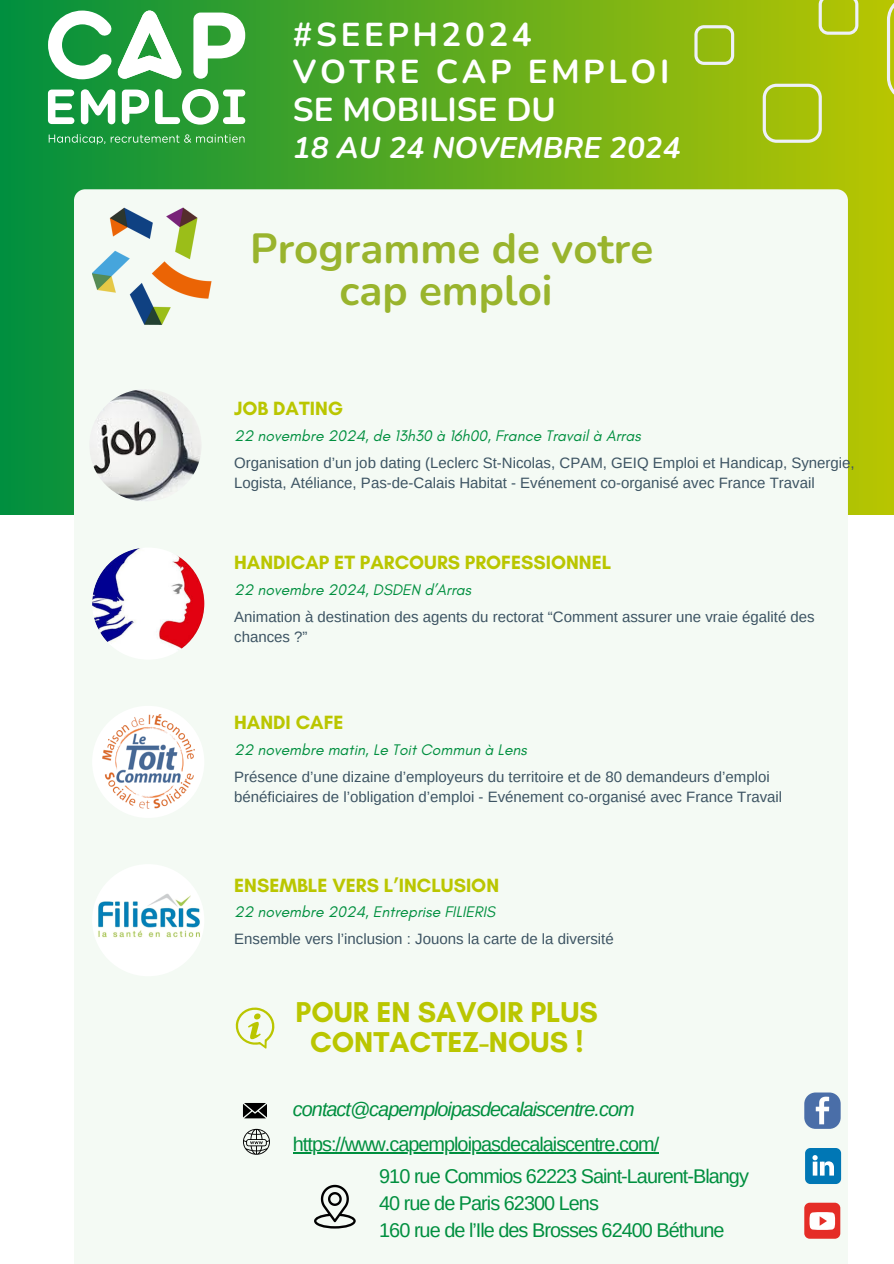
<style>
.page{position:relative;width:894px;height:1264px;background:#fff}
.page>*{position:absolute;margin:0;border:0;box-sizing:border-box;transform-origin:0 0}
.t1{font:700 42.15px/42.2px "Nunito";color:#99b42d;text-align:center}
.t2{font:700 33px/37.2px "Nunito";letter-spacing:.11em;color:#fff}
.t3{font:italic 700 29.7px "Nunito";color:#fff}
.t4{font:700 29.25px/30.3px "Glacial Indifference";color:#bac600;text-align:center}
.t5{font:19.8px/31.5px "Arimo";letter-spacing:-.05em;color:#008f3f}
.t6{font:italic 19.8px "Arimo";letter-spacing:-.05em;color:#008f3f}
.t7{font:700 19.5px "Glacial Indifference";color:#bac600}
.t8{font:italic 15.6px "Glacial Indifference";color:#008f3f}
.t9{font:15px/20.2px "Arimo";color:#3d5463}
</style>
<div class="page">
<div style="left:0;top:0;width:893px;height:1263px;background:linear-gradient(to right,#008f40,#b8c500)"></div>
<svg style="left:886px;top:0;width:7px;height:102px"></svg>
<svg style="left:818px;top:0;width:40px;height:35px"></svg>
<svg style="left:762px;top:84px;width:59px;height:59px;background:#b0c731"></svg>
<svg style="left:694px;top:25px;width:40px;height:40px;background:#abc84a"></svg>
<div style="left:0;top:516px;width:893px;height:747px;background:#fff"></div>
<div style="left:74px;top:189px;width:773px;height:1074px;background:#f4faf4"></div>
<svg style="left:193px;top:13px;width:52px;height:66px"></svg>
<svg style="left:48px;top:11px;width:64px;height:68px"></svg>
<svg style="left:118px;top:11px;width:63px;height:68px"></svg>
<svg style="left:122px;top:90px;width:27px;height:34px"></svg>
<svg style="left:48px;top:90px;width:26px;height:34px"></svg>
<svg style="left:81px;top:89px;width:34px;height:35px"></svg>
<svg style="left:155px;top:89px;width:90px;height:36px"></svg>
<svg style="left:49px;top:134px;width:195px;height:10px;background:#49ab5b"></svg>
<img style="left:92px;top:191px;width:136px;height:152px">
<svg style="left:804px;top:1147px;width:36px;height:36px"></svg>
<div style="left:804px;top:1202px;width:36px;height:36px;background:#e52d27;border-radius:5px"></div>
<svg style="left:809px;top:1212px;width:25px;height:17px"></svg>
<svg style="left:234px;top:1006px;width:42px;height:42px"></svg>
<img style="left:804px;top:1092px;width:36px;height:36px;border-radius:11px">
<img style="left:92px;top:864px;width:112px;height:112px;border-radius:50%">
<img style="left:92px;top:705px;width:112px;height:113px;border-radius:50%">
<img style="left:92px;top:547px;width:112px;height:112px;border-radius:50%">
<img style="left:89px;top:389px;width:112px;height:112px;border-radius:50%">
<svg style="left:243px;top:1102px;width:23px;height:16px"></svg>
<svg style="left:243px;top:1128px;width:27px;height:26px"></svg>
<svg style="left:314px;top:1184px;width:41px;height:44px"></svg>
<hr style="left:293px;top:1152px;width:365px;height:1px;background:#008f3f">
<p class="t2" style="left:293px;top:17px;width:378px">#SEEPH2024<br>VOTRE CAP EMPLOI<br>SE MOBILISE DU</p>
<p class="t3" style="left:293px;top:128px;width:389px">18 AU 24 NOVEMBRE 2024</p>
<p class="t1" style="left:250px;top:228px;width:404px">Programme de votre cap emploi</p>
<p class="t7" style="left:234px;top:396px;width:110px">JOB DATING</p>
<p class="t8" style="left:234px;top:426px;width:408px">22 novembre 2024, de 13h30 à 16h00, France Travail à Arras</p>
<p class="t9" style="left:234px;top:452px;width:622px">Organisation d’un job dating (Leclerc St-Nicolas, CPAM, GEIQ Emploi et Handicap, Synergie,<br>Logista, Atéliance, Pas-de-Calais Habitat - Evénement co-organisé avec France Travail</p>
<p class="t7" style="left:234px;top:551px;width:378px">HANDICAP ET PARCOURS PROFESSIONNEL</p>
<h3 class="t8" style="left:234px;top:580px;width:238px">22 novembre 2024, DSDEN d’Arras</h3>
<p class="t9" style="left:234px;top:606px;width:582px">Animation à destination des agents du rectorat “Comment assurer une vraie égalité des</p>
<p class="t9" style="left:234px;top:627px;width:75px">chances ?”</p>
<h4 class="t7" style="left:234px;top:710px;width:111px">HANDI CAFE</h4>
<p class="t8" style="left:234px;top:740px;width:294px">22 novembre matin, Le Toit Commun à Lens</p>
<p class="t9" style="left:234px;top:766px;width:537px">Présence d’une dizaine d’employeurs du territoire et de 80 demandeurs d’emploi</p>
<h4 class="t9" style="left:234px;top:787px;width:549px">bénéficiaires de l’obligation d’emploi - Evénement co-organisé avec France Travail</h4>
<p class="t7" style="left:234px;top:873px;width:266px">ENSEMBLE VERS L’INCLUSION</p>
<p class="t8" style="left:234px;top:902px;width:262px">22 novembre 2024, Entreprise FILIERIS</p>
<p class="t9" style="left:234px;top:929px;width:381px">Ensemble vers l’inclusion : Jouons la carte de la diversité</p>
<p class="t4" style="left:295px;top:996px;width:304px">POUR EN SAVOIR PLUS<br>CONTACTEZ-NOUS !</p>
<h5 class="t6" style="left:293px;top:1098px;width:343px">contact@capemploipasdecalaiscentre.com</h5>
<p class="t5" style="left:379px;top:1128px;width:371px;text-indent:-86px">https://www.capemploipasdecalaiscentre.com/<br>910 rue Commios 62223 Saint-Laurent-Blangy</p>
<p class="t5" style="left:379px;top:1189px;width:347px;line-height:27px">40 rue de Paris 62300 Lens<br>160 rue de l’Ile des Brosses 62400 Béthune</p>
</div>
